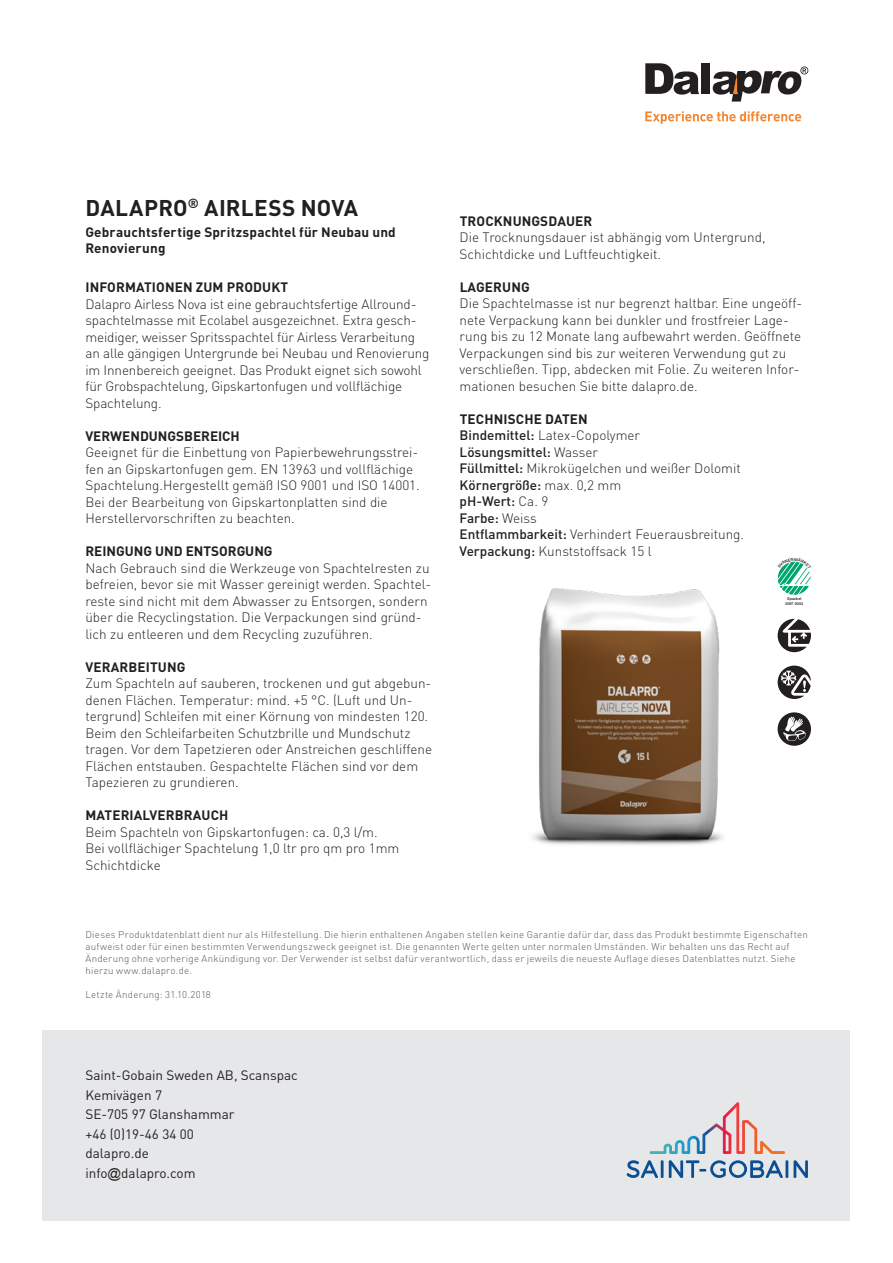
<style>
.page{position:relative;width:893px;height:1263px;background:#fff}
.page>*{position:absolute;margin:0;border:0;box-sizing:border-box;transform-origin:0 0}
.Underrubrik{font:700 22.5px "DIN Pro";letter-spacing:.01em;color:#231f20}
.Bröd{font:300 13.5px/16.5px "DIN Pro";color:#231f20}
.Text{font:13.5px "DIN Pro";color:#231f20}
.Bröd-2{font:700 13.5px/16.5px "DIN Pro";letter-spacing:.01em;color:#231f20}
.Underrubrik-2{font:700 13.5px "DIN Pro";letter-spacing:.01em;color:#231f20}
.Underrubrik-3{font:300 13.5px/16.5px "DIN Pro";color:#231f20}
.Bröd-3{font:500 13.5px "DIN Pro";color:#231f20}
.Bröd-4{font:300 9.75px/12px "DIN Pro";letter-spacing:.025em;color:#545557}
.t1{font:500 3.9px/4.7px "Helvetica Neue LT Std";color:#231f20;text-align:center}
.s1{font-weight:500}
.s2{font-weight:300}
.s3{font-family:"Arial"}
</style>
<div class="page">
<div style="left:43px;top:1029px;width:807px;height:191px;background:#e6e7e9"></div>
<svg style="left:627px;top:1160px;width:36px;height:18px"></svg>
<svg style="left:669px;top:1160px;width:114px;height:18px"></svg>
<hr style="left:785px;top:1160px;width:3px;height:18px;background:#0c4e94">
<svg style="left:794px;top:1160px;width:14px;height:18px"></svg>
<svg style="left:650px;top:1102px;width:135px;height:52px"></svg>
<svg style="left:645px;top:111px;width:156px;height:13px"></svg>
<svg style="left:645px;top:63px;width:54px;height:32px"></svg>
<div style="left:701px;top:64px;width:8px;height:30px;background:#231f20"></div>
<svg style="left:713px;top:67px;width:95px;height:35px"></svg>
<svg style="left:778px;top:666px;width:33px;height:33px"></svg>
<svg style="left:778px;top:619px;width:33px;height:33px"></svg>
<svg style="left:778px;top:712px;width:33px;height:34px"></svg>
<img style="left:532px;top:588px;width:191px;height:257px">
<svg style="left:778px;top:561px;width:33px;height:34px"></svg>
<p class="Underrubrik" style="left:86px;top:193px;width:274px">DALAPRO<sup>®</sup> AIRLESS NOVA</p>
<p class="Bröd-2" style="left:85px;top:223px;width:312px">Gebrauchtsfertige Spritzspachtel für Neubau und<br>Renovierung</p>
<p class="Underrubrik-2" style="left:85px;top:278px;width:204px">INFORMATIONEN ZUM PRODUKT</p>
<p class="Bröd" style="left:85px;top:295px;width:346px">Dalapro Airless Nova ist eine gebrauchtsfertige Allround&shy;spachtelmasse mit Ecolabel ausgezeichnet. Extra gesch&shy;meidiger, weisser Spritsspachtel für Airless Verarbeitung an alle gängigen Untergrunde bei Neubau und Renovierung im Innenbereich geeignet. Das Produkt eignet sich sowohl für Grobspachtelung, Gipskartonfugen und vollflächige Spachtelung.</p>
<p class="Bröd-2" style="left:85px;top:427px;width:156px">VERWENDUNGSBEREICH</p>
<p class="Bröd" style="left:85px;top:443px;width:336px">Geeignet für die Einbettung von Papierbewehrungsstrei&shy;fen an Gipskartonfugen gem. EN 13963 und vollflächige Spachtelung.Hergestellt gemäß ISO 9001 und ISO 14001.<br>Bei der Bearbeitung von Gipskartonplatten sind die Herstellervorschriften zu beachten.</p>
<p class="Bröd-2" style="left:85px;top:542px;width:189px">REINGUNG UND ENTSORGUNG</p>
<p class="Bröd" style="left:85px;top:559px;width:347px">Nach Gebrauch sind die Werkzeuge von Spachtelresten zu befreien, bevor sie mit Wasser gereinigt werden. Spachtel&shy;reste sind nicht mit dem Abwasser zu Entsorgen, sondern über die Recyclingstation. Die Verpackungen sind gründ&shy;lich zu entleeren und dem Recycling zuzuführen.</p>
<p class="Underrubrik-2" style="left:85px;top:658px;width:101px">VERARBEITUNG</p>
<p class="Bröd" style="left:85px;top:674px;width:348px">Zum Spachteln auf sauberen, trockenen und gut abgebun&shy;denen Flächen. Temperatur: mind. +5 °C. (Luft und Un&shy;tergrund) Schleifen mit einer Körnung von mindesten 120.<br>Beim den Schleifarbeiten Schutzbrille und Mundschutz tragen. Vor dem Tapetzieren oder Anstreichen geschliffene Flächen entstauben. Gespachtelte Flächen sind vor dem Tapezieren zu grundieren.</p>
<p class="Underrubrik-2" style="left:85px;top:806px;width:144px">MATERIALVERBRAUCH</p>
<p class="Bröd" style="left:85px;top:823px;width:294px">Beim Spachteln von Gipskartonfugen: ca. 0,3 l/m.</p>
<p class="Bröd" style="left:85px;top:839px;width:315px">Bei vollflächiger Spachtelung 1,0 ltr pro qm pro 1mm<br>Schichtdicke</p>
<p class="Underrubrik-2" style="left:460px;top:212px;width:134px">TROCKNUNGSDAUER</p>
<p class="Underrubrik-3" style="left:460px;top:228px;width:307px">Die Trocknungsdauer ist abhängig vom Untergrund,<br>Schichtdicke und Luftfeuchtigkeit.</p>
<p class="Underrubrik-2" style="left:460px;top:278px;width:71px">LAGERUNG</p>
<p class="Bröd" style="left:460px;top:294px;width:344px">Die Spachtelmasse ist nur begrenzt haltbar. Eine ungeöff&shy;nete Verpackung kann bei dunkler und frostfreier Lage&shy;rung bis zu 12 Monate lang aufbewahrt werden. Geöffnete Verpackungen sind bis zur weiteren Verwendung gut zu verschließen. Tipp, abdecken mit Folie. Zu weiteren Infor&shy;mationen besuchen Sie bitte dalapro.de.</p>
<p class="Underrubrik-2" style="left:460px;top:410px;width:130px">TECHNISCHE DATEN</p>
<p class="Bröd" style="left:460px;top:426px;width:182px"><span class="s1">Bindemittel:</span> Latex-Copolymer</p>
<p class="Bröd-3" style="left:460px;top:443px;width:140px">Lösungsmittel: <span class="s2">Wasser</span></p>
<p class="Bröd" style="left:460px;top:459px;width:283px"><span class="s1">Füllmittel:</span> Mikrokügelchen und weißer Dolomit</p>
<p class="Bröd-3" style="left:460px;top:476px;width:163px">Körnergröße: <span class="s2">max. 0,2 mm</span></p>
<p class="Bröd-3" style="left:460px;top:492px;width:90px">pH-Wert: <span class="s2">Ca. 9</span></p>
<p class="Bröd-3" style="left:460px;top:509px;width:79px">Farbe: <span class="s2">Weiss</span></p>
<p class="Bröd" style="left:460px;top:525px;width:286px"><span class="s1">Entflammbarkeit:</span> Verhindert Feuerausbreitung.</p>
<p class="Bröd" style="left:460px;top:542px;width:193px"><span class="s1">Verpackung:</span> Kunststoffsack 15 l</p>
<p class="t1" style="left:785px;top:596px;width:20px">Spackel<br>3097 0004</p>
<p class="Bröd-4" style="left:85px;top:928px;width:724px">Dieses Produktdatenblatt dient nur als Hilfestellung. Die hierin enthaltenen Angaben stellen keine Garantie dafür dar, dass das Produkt bestimmte Eigenschaften aufweist oder für einen bestimmten Verwendungszweck geeignet ist. Die genannten Werte gelten unter normalen Umständen. Wir behalten uns das Recht auf Änderung ohne vorherige Ankündigung vor. Der Verwender ist selbst dafür verantwortlich, dass er jeweils die neueste Auflage dieses Datenblattes nutzt. Siehe hierzu www.dalapro.de.</p>
<p class="Bröd-4" style="left:85px;top:988px;width:127px">Letzte Änderung: 31.10.2018</p>
<p class="Text" style="left:85px;top:1066px;width:214px">Saint-Gobain Sweden AB, Scanspac</p>
<p class="Text" style="left:85px;top:1086px;width:78px">Kemivägen 7</p>
<p class="Text" style="left:85px;top:1105px;width:151px">SE-705 97 Glanshammar</p>
<p class="Text" style="left:85px;top:1125px;width:110px">+46 (0)19-46 34 00</p>
<p class="Text" style="left:85px;top:1144px;width:65px">dalapro.de</p>
<p class="Text" style="left:85px;top:1164px;width:112px">info<span class="s3">@</span>dalapro.com</p>
</div>
